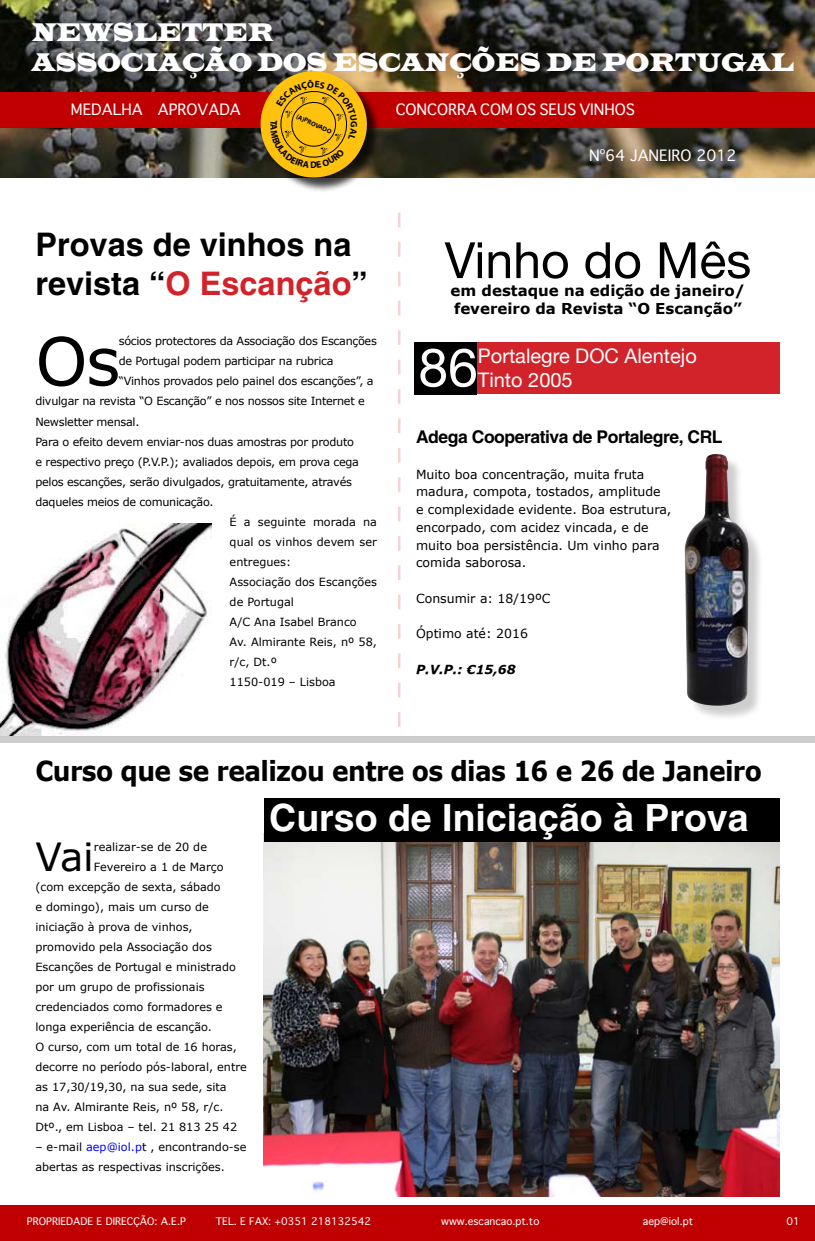
<style>
.page{position:relative;width:815px;height:1241px;background:#fff}
.page>*{position:absolute;margin:0;border:0;box-sizing:border-box;transform-origin:0 0}
.t1{font:66.25px "Verdana";color:#000}
.t2{font:53.62px "Helvetica Neue";color:#fff}
.t3{font:50px "Helvetica Neue";color:#000}
.t4{font:38.75px "Verdana";color:#000}
.t5{font:700 37.5px "Helvetica";color:#fff}
.t6{font:700 32.5px/39px "Helvetica";color:#000}
.t7{font:700 27.5px "Verdana";letter-spacing:-.025em;color:#000;scale:.91 1}
.t8{font:26.25px/30px "Latin Wide";color:#fff;scale:.67 1}
.t9{font:20px "Helvetica Neue";color:#fff}
.t10{font:700 17.5px "Helvetica";letter-spacing:-.025em;color:#000}
.t11{font:700 15px/18px "Verdana";color:#000}
.t12{font:15px "Geneva";color:#fff}
.t13{font:12.5px/17.8px "Verdana";color:#000}
.t14{font:italic 700 12.5px "Verdana";color:#000}
.t15{font:11.25px/20px "Verdana";color:#000}
.t16{font:11.25px "Verdana";letter-spacing:-.025em;color:#000}
.t17{font:10px "Geneva";color:#fff}
.t18{font:700 9.38px "Myriad";color:#000}
.t19{font:700 6.62px "Myriad";color:#000}
.s1{color:#d2232a}
.s2{color:#00f}
</style>
<div class="page">
<img style="left:264px;top:841px;width:516px;height:355px">
<img style="left:0;top:0;width:815px;height:177px">
<div style="left:0;top:92px;width:815px;height:36px;background:#c00000"></div>
<div style="left:578px;top:136px;width:232px;height:72px;background:#000;opacity:.29"></div>
<div style="left:0;top:1205px;width:815px;height:35px;background:#c00000"></div>
<div style="left:470px;top:342px;width:310px;height:52px;background:#d2232a"></div>
<svg style="left:398px;top:242px;width:2px;height:484px"></svg>
<div style="left:414px;top:342px;width:62px;height:52px;background:#000"></div>
<div style="left:0;top:735px;width:815px;height:7px;background:#cdcdcd"></div>
<div style="left:262px;top:73px;width:164px;height:162px;background:#000;opacity:.75"></div>
<div style="left:686px;top:455px;width:87px;height:271px;background:#000;opacity:.2"></div>
<img style="left:685px;top:454px;width:64px;height:251px">
<img style="left:0;top:523px;width:212px;height:212px">
<div style="left:264px;top:797px;width:516px;height:44px;background:#000"></div>
<svg style="left:253px;top:64px;width:121px;height:121px;background:#c09123"></svg>
<h3 class="t8" style="left:32px;top:17px;width:1139px">NEWSLETTER<br>ASSOCIAÇÃO DOS ESCANÇÕES DE PORTUGAL</h3>
<h3 class="t12" style="left:71px;top:97px;width:171px">MEDALHA APROVADA</h3>
<h3 class="t12" style="left:396px;top:97px;width:241px">CONCORRA COM OS SEUS VINHOS</h3>
<h3 class="t12" style="left:589px;top:142px;width:149px">Nº64 JANEIRO 2012</h3>
<p class="t19" style="left:298px;top:113px;width:40px;rotate:25deg">(A)PROVADO</p>
<p class="t18" style="left:359px;top:121px;width:8px;rotate:90deg">G</p>
<h3 class="t6" style="left:35px;top:224px;width:334px">Provas de vinhos na revista “<span class="s1">O Escanção</span>”</h3>
<p class="t16" style="left:119px;top:334px;width:260px">sócios protectores da Associação dos Escanções</p>
<p class="t16" style="left:119px;top:354px;width:216px">de Portugal podem participar na rubrica</p>
<p class="t16" style="left:119px;top:374px;width:256px">“Vinhos provados pelo painel dos escanções”, a</p>
<p class="t16" style="left:35px;top:394px;width:331px">divulgar na revista “O Escanção” e nos nossos site Internet e</p>
<p class="t16" style="left:35px;top:414px;width:106px">Newsletter mensal.</p>
<p class="t16" style="left:35px;top:434px;width:320px">Para o efeito devem enviar-nos duas amostras por produto</p>
<p class="t16" style="left:35px;top:454px;width:325px">e respectivo preço (P.V.P.); avaliados depois, em prova cega</p>
<p class="t16" style="left:35px;top:474px;width:318px">pelos escanções, serão divulgados, gratuitamente, através</p>
<p class="t16" style="left:35px;top:494px;width:180px">daqueles meios de comunicação.</p>
<p class="t15" style="left:230px;top:511px;width:149px">É a seguinte morada na</p>
<p class="t15" style="left:230px;top:531px;width:149px">qual os vinhos devem ser</p>
<p class="t15" style="left:230px;top:551px;width:63px">entregues:</p>
<p class="t15" style="left:230px;top:571px;width:149px">Associação dos Escanções</p>
<p class="t15" style="left:230px;top:591px;width:66px">de Portugal</p>
<p class="t15" style="left:230px;top:611px;width:129px">A/C Ana Isabel Branco</p>
<p class="t15" style="left:230px;top:631px;width:149px">Av. Almirante Reis, nº 58,</p>
<p class="t15" style="left:230px;top:651px;width:49px">r/c, Dt.º</p>
<p class="t15" style="left:230px;top:671px;width:108px">1150-019 – Lisboa</p>
<h1 class="t1" style="left:35px;top:319px;width:87px">Os</h1>
<h3 class="t3" style="left:445px;top:230px;width:308px">Vinho do Mês</h3>
<h3 class="t11" style="left:451px;top:281px;width:296px">em destaque na edição de janeiro/ fevereiro da Revista “O Escanção”</h3>
<h2 class="t2" style="left:418px;top:335px;width:61px">86</h2>
<h3 class="t9" style="left:478px;top:343px;width:220px">Portalegre DOC Alentejo</h3>
<h3 class="t9" style="left:478px;top:367px;width:96px">Tinto 2005</h3>
<h3 class="t10" style="left:416px;top:426px;width:308px">Adega Cooperativa de Portalegre, CRL</h3>
<p class="t13" style="left:416px;top:465px;width:257px">Muito boa concentração, muita fruta madura, compota, tostados, amplitude<br>e complexidade evidente. Boa estrutura, encorpado, com acidez vincada, e de muito boa persistência. Um vinho para comida saborosa.</p>
<p class="t13" style="left:416px;top:589px;width:136px">Consumir a: 18/19ºC</p>
<p class="t13" style="left:416px;top:624px;width:113px">Óptimo até: 2016</p>
<p class="t14" style="left:416px;top:661px;width:101px">P.V.P.: €15,68</p>
<h3 class="t7" style="left:35px;top:753px;width:800px">Curso que se realizou entre os dias 16 e 26 de Janeiro</h3>
<h3 class="t5" style="left:269px;top:795px;width:481px">Curso de Iniciação à Prova</h3>
<h3 class="t4" style="left:35px;top:831px;width:60px">Vai</h3>
<p class="t15" style="left:94px;top:836px;width:115px">realizar-se de 20 de</p>
<p class="t15" style="left:94px;top:856px;width:131px">Fevereiro a 1 de Março</p>
<p class="t15" style="left:35px;top:876px;width:187px">(com excepção de sexta, sábado</p>
<p class="t15" style="left:35px;top:896px;width:175px">e domingo), mais um curso de</p>
<p class="t15" style="left:35px;top:916px;width:159px">iniciação à prova de vinhos,</p>
<p class="t15" style="left:35px;top:936px;width:178px">promovido pela Associação dos</p>
<p class="t15" style="left:35px;top:956px;width:202px">Escanções de Portugal e ministrado</p>
<p class="t15" style="left:35px;top:976px;width:171px">por um grupo de profissionais</p>
<p class="t15" style="left:35px;top:996px;width:189px">credenciados como formadores e</p>
<p class="t15" style="left:35px;top:1016px;width:178px">longa experiência de escanção.</p>
<p class="t15" style="left:35px;top:1036px;width:203px">O curso, com um total de 16 horas,</p>
<p class="t15" style="left:35px;top:1056px;width:213px">decorre no período pós-laboral, entre</p>
<p class="t15" style="left:35px;top:1076px;width:193px">as 17,30/19,30, na sua sede, sita</p>
<p class="t15" style="left:35px;top:1096px;width:190px">na Av. Almirante Reis, nº 58, r/c.</p>
<p class="t15" style="left:35px;top:1116px;width:203px">Dtº., em Lisboa – tel. 21 813 25 42</p>
<p class="t15" style="left:35px;top:1136px;width:213px">– e-mail <span class="s2">aep@iol.p</span>t , encontrando-se abertas as respectivas inscrições.</p>
<p class="t17" style="left:27px;top:1212px;width:160px">PROPRIEDADE E DIRECÇÃO: A.E.P</p>
<p class="t17" style="left:216px;top:1212px;width:157px">TEL. E FAX: +0351 218132542</p>
<p class="t17" style="left:441px;top:1212px;width:100px">WWW.ESCANCAO.PT.TO</p>
<p class="t17" style="left:643px;top:1212px;width:52px">AEP@IOL.PT</p>
<p class="t17" style="left:786px;top:1212px;width:15px">01</p>
</div>
